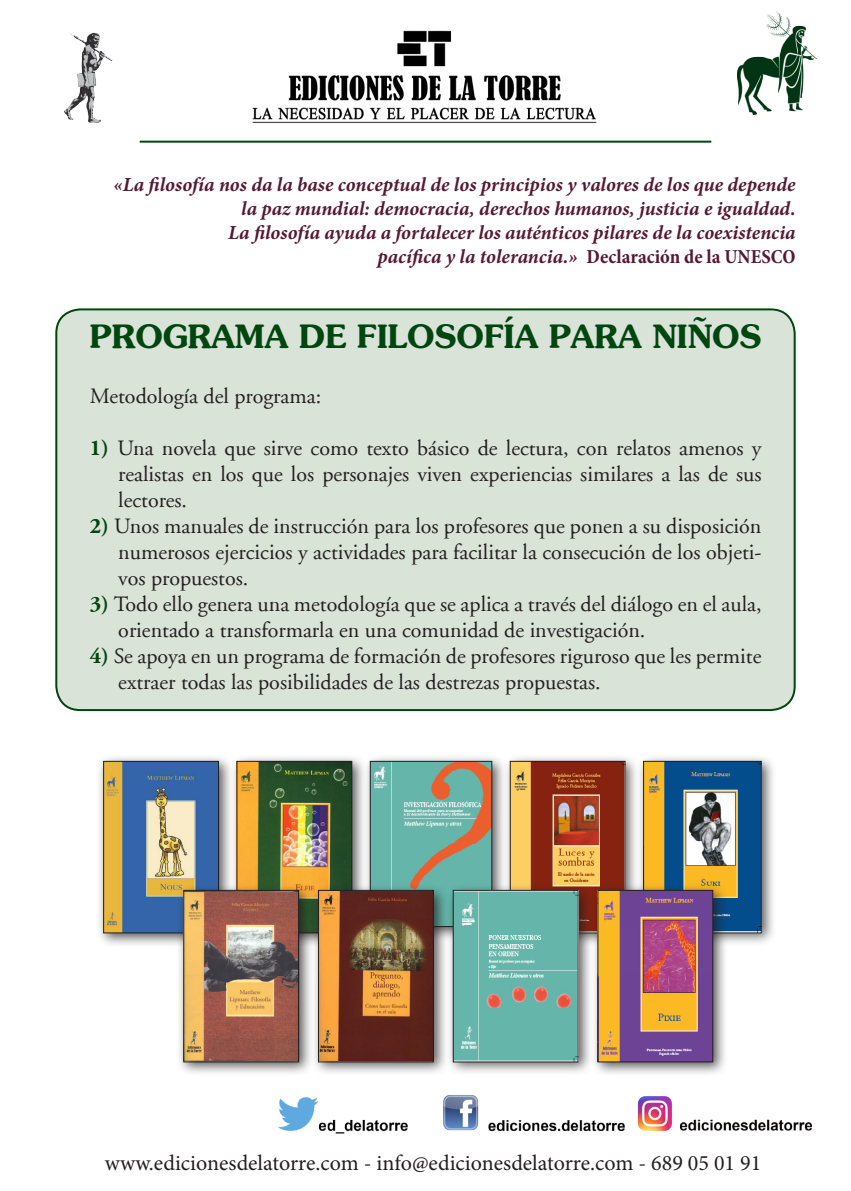
<style>
.page{position:relative;width:851px;height:1191px;background:#fff}
.page>*{position:absolute;margin:0;border:0;box-sizing:border-box;transform-origin:0 0}
.t1{font:600 32px "Souvenir";color:#00460f}
.t2{font:22px/26px "Adobe Garamond";color:#231f20;text-align:justify}
.t3{font:22px "Minion Pro";color:#231f20}
.t4{font:italic 700 20px "Minion Pro";letter-spacing:.005em;color:#571834}
.s1{font-style:normal;font-stretch:condensed}
.s2{font-weight:700;color:#00460f}
</style>
<div class="page">
<div style="left:56px;top:309px;width:738px;height:401px;background:#dae3d8;border-radius:24px"></div>
<div style="left:55px;top:308px;width:740px;height:403px;border:2px solid #00460f;border-radius:24px"></div>
<img style="left:737px;top:11px;width:79px;height:104px">
<img style="left:252px;top:30px;width:345px;height:93px">
<img style="left:64px;top:32px;width:49px;height:91px">
<hr style="left:140px;top:141px;width:571px;height:2px;background:#00460f">
<div style="left:96px;top:754px;width:138px;height:194px;background:#231f20;opacity:.75"></div>
<img style="left:105px;top:763px;width:112px;height:168px">
<div style="left:103px;top:761px;width:116px;height:172px;border:1px solid #231f20"></div>
<div style="left:230px;top:754px;width:137px;height:194px;background:#231f20;opacity:.75"></div>
<img style="left:239px;top:763px;width:111px;height:120px">
<div style="left:237px;top:761px;width:115px;height:172px;border:1px solid #231f20"></div>
<div style="left:503px;top:754px;width:137px;height:194px;background:#231f20;opacity:.75"></div>
<img style="left:512px;top:763px;width:111px;height:120px">
<div style="left:510px;top:761px;width:115px;height:172px;border:1px solid #231f20"></div>
<div style="left:636px;top:754px;width:140px;height:194px;background:#231f20;opacity:.75"></div>
<img style="left:645px;top:763px;width:114px;height:168px">
<div style="left:643px;top:761px;width:118px;height:172px;border:1px solid #231f20"></div>
<div style="left:363px;top:754px;width:144px;height:187px;background:#231f20;opacity:.75"></div>
<img style="left:372px;top:763px;width:118px;height:120px">
<div style="left:370px;top:761px;width:122px;height:165px;border:1px solid #231f20"></div>
<div style="left:176px;top:883px;width:138px;height:193px;background:#231f20;opacity:.75"></div>
<img style="left:185px;top:892px;width:112px;height:168px">
<div style="left:183px;top:890px;width:116px;height:172px;border:1px solid #231f20"></div>
<div style="left:311px;top:883px;width:138px;height:193px;background:#231f20;opacity:.75"></div>
<img style="left:320px;top:892px;width:111px;height:168px">
<div style="left:318px;top:890px;width:115px;height:172px;border:1px solid #231f20"></div>
<div style="left:446px;top:883px;width:147px;height:193px;background:#231f20;opacity:.75"></div>
<img style="left:455px;top:892px;width:121px;height:168px">
<div style="left:453px;top:890px;width:125px;height:172px;border:1px solid #231f20"></div>
<div style="left:590px;top:883px;width:138px;height:193px;background:#231f20;opacity:.75"></div>
<img style="left:599px;top:892px;width:112px;height:168px">
<div style="left:597px;top:890px;width:116px;height:172px;border:1px solid #231f20"></div>
<img style="left:278px;top:1095px;width:535px;height:39px">
<p class="t4" style="left:113px;top:170px;width:683px">«La filosofía nos da la base conceptual de los principios y valores de los que depende</p>
<p class="t4" style="left:241px;top:194px;width:556px">la paz mundial: democracia, derechos humanos, justicia e igualdad.</p>
<p class="t4" style="left:228px;top:218px;width:569px">La filosofía ayuda a fortalecer los auténticos pilares de la coexistencia</p>
<p class="t4" style="left:377px;top:242px;width:419px">pacífica y la tolerancia.» <span class="s1">Declaración de la UNESCO</span></p>
<p class="t1" style="left:90px;top:316px;width:673px">PROGRAMA DE FILOSOFÍA PARA NIÑOS</p>
<p class="t2" style="left:90px;top:383px;width:233px">Metodología del programa:</p>
<p class="t2" style="left:118px;top:435px;width:644px;text-indent:-28px"><span class="s2">1)</span> Una novela que sirve como texto básico de lectura, con relatos amenos y realistas en los que los personajes viven experiencias similares a las de sus lectores.</p>
<p class="t2" style="left:118px;top:513px;width:644px;text-indent:-28px"><span class="s2">2)</span> Unos manuales de instrucción para los profesores que ponen a su disposición numerosos ejercicios y actividades para facilitar la consecución de los objeti&shy;vos propuestos.</p>
<p class="t2" style="left:118px;top:591px;width:644px;text-indent:-28px"><span class="s2">3)</span> Todo ello genera una metodología que se aplica a través del diálogo en el aula, orientado a transformarla en una comunidad de investigación.</p>
<p class="t2" style="left:118px;top:643px;width:644px;text-indent:-28px"><span class="s2">4)</span> Se apoya en un programa de formación de profesores riguroso que les permite extraer todas las posibilidades de las destrezas propuestas.</p>
<p class="t3" style="left:105px;top:1147px;width:658px">www.edicionesdelatorre.com - info@edicionesdelatorre.com - 689 05 01 91</p>
</div>
